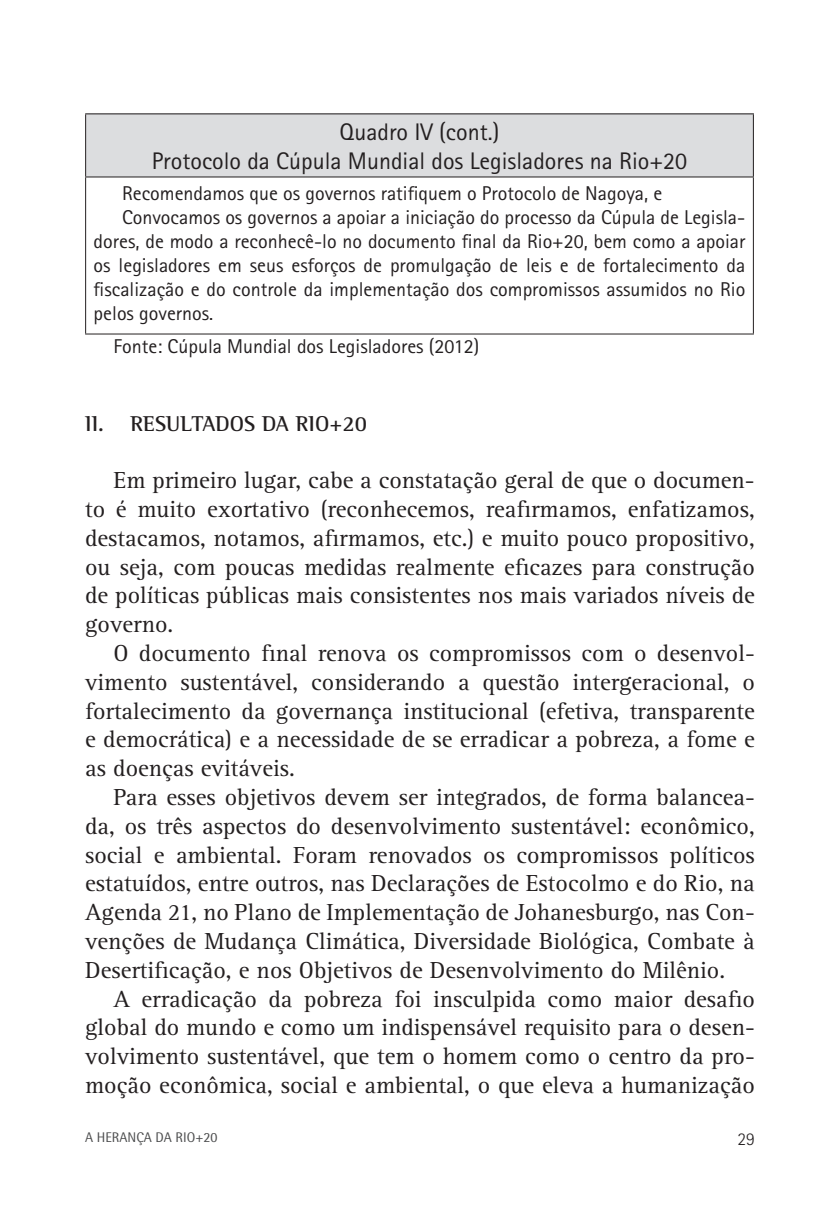
<style>
.page{position:relative;width:823px;height:1219px;background:#fff}
.page>*{position:absolute;margin:0;border:0;box-sizing:border-box;transform-origin:0 0}
.t1{font:24px/28.8px "Rotis Serif";color:#231f20;text-align:justify}
.t2{font:24px/28.8px "Rotis Sans Serif";color:#231f20;text-align:center}
.t3{font:700 22px "Rotis Semi Serif";color:#231f20}
.t4{font:20px "Rotis Sans Serif";color:#231f20}
.t5{font:300 18px "Rotis Sans Serif";color:#231f20}
.t6{font:14px "Rotis Semi Sans";color:#4b4c4d}
</style>
<div class="page">
<div style="left:86px;top:114px;width:667px;height:63px;background:#dcdddf"></div>
<hr style="left:85px;top:177px;width:1px;height:156px;background:#231f20">
<hr style="left:752px;top:177px;width:1px;height:156px;background:#231f20">
<hr style="left:85px;top:333px;width:668px;height:1px;background:#231f20">
<hr style="left:85px;top:113px;width:668px;height:1px;background:#231f20">
<hr style="left:85px;top:114px;width:1px;height:62px;background:#231f20">
<hr style="left:752px;top:114px;width:1px;height:62px;background:#231f20">
<hr style="left:85px;top:176px;width:668px;height:1px;background:#231f20">
<p class="t2" style="left:152px;top:117px;width:536px">Quadro IV (cont.)<br>Protocolo da Cúpula Mundial dos Legisladores na Rio+20</p>
<p class="t4" style="left:122px;top:182px;width:541px">Recomendamos que os governos ratifiquem o Protocolo de Nagoya, e</p>
<p class="t4" style="left:122px;top:206px;width:624px">Convocamos os governos a apoiar a iniciação do processo da Cúpula de Legisla-</p>
<p class="t4" style="left:94px;top:230px;width:653px">dores, de modo a reconhecê-lo no documento final da Rio+20, bem como a apoiar</p>
<p class="t4" style="left:94px;top:254px;width:652px">os legisladores em seus esforços de promulgação de leis e de fortalecimento da</p>
<p class="t4" style="left:94px;top:278px;width:652px">fiscalização e do controle da implementação dos compromissos assumidos no Rio</p>
<p class="t4" style="left:94px;top:302px;width:121px">pelos governos.</p>
<p class="t4" style="left:113px;top:334px;width:367px">Fonte: Cúpula Mundial dos Legisladores (2012)</p>
<p class="t3" style="left:85px;top:410px;width:283px">II. RESULTADOS DA RI O+20</p>
<p class="t1" style="left:85px;top:466px;width:670px;text-indent:28px">Em primeiro lugar, cabe a constatação geral de que o documen&shy;to é muito exortativo (reconhecemos, reafirmamos, enfatizamos, destacamos, notamos, afirmamos, etc.) e muito pouco propositivo, ou seja, com poucas medidas realmente eficazes para construção de políticas públicas mais consistentes nos mais variados níveis de governo.</p>
<p class="t1" style="left:85px;top:639px;width:670px;text-indent:28px">O documento final renova os compromissos com o desenvol&shy;vimento sustentável, considerando a questão intergeracional, o fortalecimento da governança institucional (efetiva, transparente e democrática) e a necessidade de se erradicar a pobreza, a fome e as doenças evitáveis.</p>
<p class="t1" style="left:85px;top:783px;width:671px;text-indent:28px">Para esses objetivos devem ser integrados, de forma balancea&shy;da, os três aspectos do desenvolvimento sustentável: econômico, social e ambiental. Foram renovados os compromissos políticos estatuídos, entre outros, nas Declarações de Estocolmo e do Rio, na Agenda 21, no Plano de Implementação de Johanesburgo, nas Con&shy;venções de Mudança Climática, Diversidade Biológica, Combate à Desertificação, e nos Objetivos de Desenvolvimento do Milênio.</p>
<p class="t1" style="left:85px;top:985px;width:671px;text-indent:28px">A erradicação da pobreza foi insculpida como maior desafio global do mundo e como um indispensável requisito para o desen&shy;volvimento sustentável, que tem o homem como o centro da pro&shy;moção econômica, social e ambiental, o que eleva a humanização</p>
<p class="t6" style="left:85px;top:1129px;width:134px">A HERANÇA DA RIO+20</p>
<p class="t5" style="left:737px;top:1128px;width:19px">29</p>
</div>
